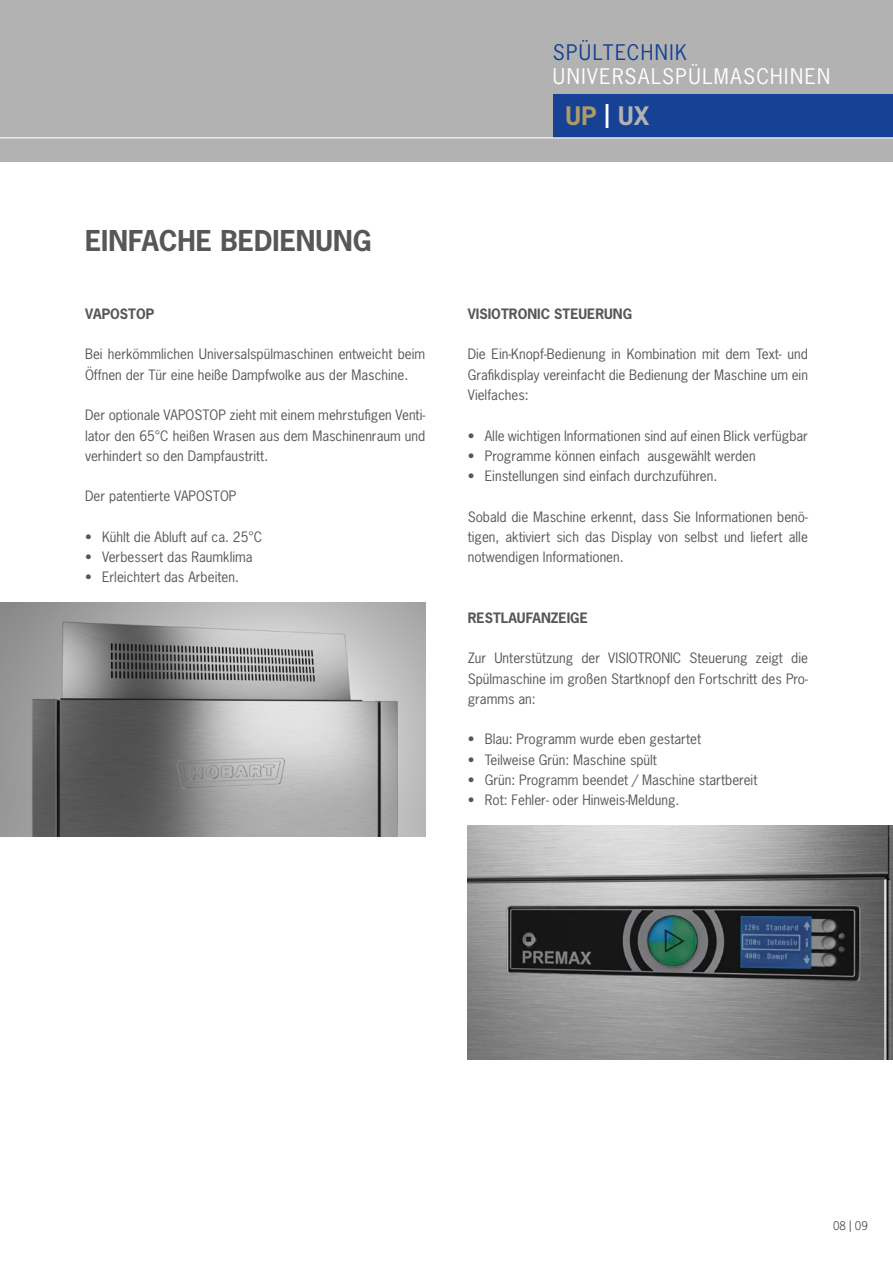
<style>
.page{position:relative;width:893px;height:1263px;background:#fff}
.page>*{position:absolute;margin:0;border:0;box-sizing:border-box;transform-origin:0 0}
.t1{font:700 27px "News Gothic";color:#575756}
.t2{font:700 24px "News Gothic";color:#ae9a64}
.t3{font:20.25px "News Gothic";letter-spacing:.07em;color:#fff}
.t4{font:20.25px "News Gothic";letter-spacing:.07em;color:#164194}
.t5{font:13.5px/20.2px "News Gothic";color:#575756;text-align:justify}
.t6{font:700 13.5px "News Gothic";color:#575756}
.t7{font:11.25px "News Gothic";color:#575756}
.s1{color:#fff}
.s2{color:#b2b2b2}
</style>
<div class="page">
<div style="left:0;top:0;width:893px;height:162px;background:#b2b2b2"></div>
<div style="left:553px;top:94px;width:340px;height:43px;background:#164194"></div>
<hr style="left:0;top:137px;width:893px;height:1px;background:#fff">
<img style="left:0;top:602px;width:425px;height:234px">
<img style="left:468px;top:825px;width:425px;height:234px">
<h1 class="t1" style="left:85px;top:223px;width:288px">EINFACHE BEDIENUNG</h1>
<p class="t6" style="left:85px;top:305px;width:71px">VAPOSTOP</p>
<p class="t5" style="left:85px;top:344px;width:342px">Bei herkömmlichen Universalspülmaschinen entweicht beim<br>Öffnen der Tür eine heiße Dampfwolke aus der Maschine.</p>
<p class="t5" style="left:85px;top:405px;width:342px">Der optionale VAPOSTOP zieht mit einem mehrstufigen Venti&shy;lator den 65°C heißen Wrasen aus dem Maschinenraum und verhindert so den Dampfaustritt.</p>
<p class="t5" style="left:85px;top:486px;width:153px">Der patentierte VAPOSTOP</p>
<p class="t5" style="left:85px;top:526px;width:179px">• Kühlt die Abluft auf ca. 25°C</p>
<p class="t5" style="left:85px;top:547px;width:169px">• Verbessert das Raumklima</p>
<p class="t5" style="left:85px;top:567px;width:155px">• Erleichtert das Arbeiten.</p>
<h3 class="t4" style="left:553px;top:39px;width:136px">SPÜLTECHNIK</h3>
<h3 class="t3" style="left:553px;top:64px;width:279px">UNIVERSALSPÜLMASCHINEN</h3>
<h2 class="t2" style="left:566px;top:100px;width:85px">UP <span class="s1">|</span> <span class="s2">UX</span></h2>
<p class="t6" style="left:468px;top:305px;width:166px">VISIOTRONIC STEUERUNG</p>
<p class="t5" style="left:468px;top:344px;width:342px">Die Ein-Knopf-Bedienung in Kombination mit dem Text- und Grafikdisplay vereinfacht die Bedienung der Maschine um ein Vielfaches:</p>
<p class="t5" style="left:468px;top:425px;width:342px">• Alle wichtigen Informationen sind auf einen Blick verfügbar</p>
<p class="t5" style="left:468px;top:445px;width:290px">• Programme können einfach ausgewählt werden</p>
<p class="t5" style="left:468px;top:466px;width:251px">• Einstellungen sind einfach durchzuführen.</p>
<p class="t5" style="left:468px;top:506px;width:342px">Sobald die Maschine erkennt, dass Sie Informationen benö&shy;tigen, aktiviert sich das Display von selbst und liefert alle notwendigen Informationen.</p>
<p class="t6" style="left:468px;top:609px;width:121px">RESTLAUFANZEIGE</p>
<p class="t5" style="left:468px;top:648px;width:342px">Zur Unterstützung der VISIOTRONIC Steuerung zeigt die Spülmaschine im großen Startknopf den Fortschritt des Pro&shy;gramms an:</p>
<p class="t5" style="left:468px;top:729px;width:235px">• Blau: Programm wurde eben gestartet</p>
<p class="t5" style="left:468px;top:749px;width:191px">• Teilweise Grün: Maschine spült</p>
<p class="t5" style="left:468px;top:769px;width:291px">• Grün: Programm beendet / Maschine startbereit</p>
<p class="t5" style="left:468px;top:790px;width:213px">• Rot: Fehler- oder Hinweis-Meldung.</p>
<p class="t7" style="left:833px;top:1219px;width:36px">08 | 09</p>
</div>
